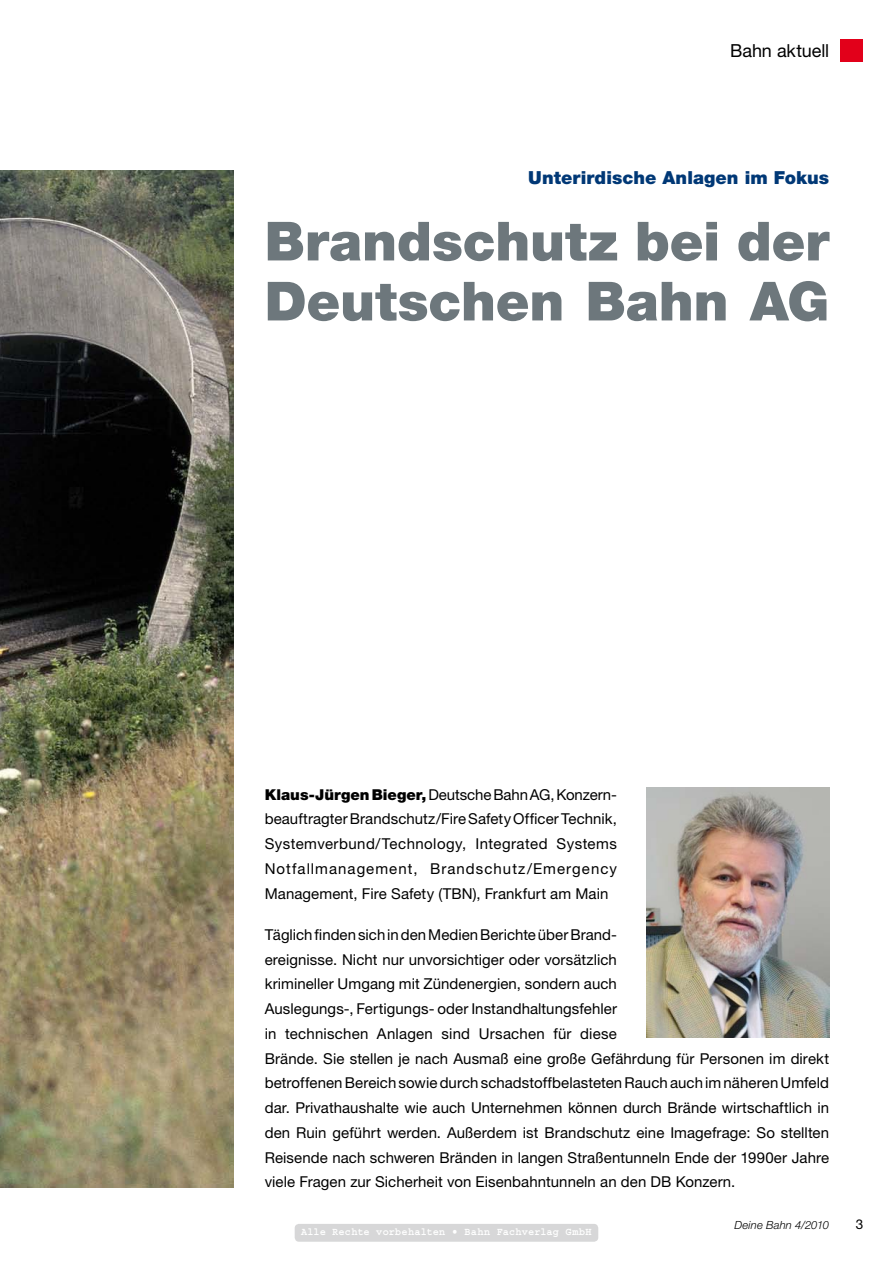
<style>
.page{position:relative;width:893px;height:1263px;background:#fff}
.page>*{position:absolute;margin:0;border:0;box-sizing:border-box;transform-origin:0 0}
.t1{font:900 54px/60px "Helvetica Neue";letter-spacing:-.005em;color:#6d777c}
.t2{font:900 18px "Helvetica Neue";letter-spacing:.005em;color:#003876}
.t3{font:18px "Helvetica Neue";letter-spacing:-.005em;color:#000}
.t4{font:15px/24.8px "Helvetica Neue";letter-spacing:.005em;color:#000;text-align:justify}
.t5{font:13.5px "Helvetica Neue";color:#000}
.t6{font:italic 300 11.25px "Helvetica Neue";letter-spacing:.015em;color:#000}
.t7{font:700 10.65px "Courier";letter-spacing:.025em;color:#fff;scale:.95 1}
.s1{font-weight:900}
</style>
<div class="page">
<div style="left:840px;top:39px;width:23px;height:23px;background:#e2001a"></div>
<img style="left:647px;top:788px;width:182px;height:249px">
<img style="left:0;top:170px;width:234px;height:1017px">
<div style="left:295px;top:1224px;width:303px;height:18px;background:#d7d7d8;border-radius:4px"></div>
<p class="t3" style="left:730px;top:40px;width:101px">Bahn aktuell</p>
<p class="t2" style="left:528px;top:167px;width:302px">Unterirdische Anlagen im Fokus</p>
<h1 class="t1" style="left:265px;top:211px;width:566px">Brandschutz bei der<br>Deutschen Bahn AG</h1>
<p class="t4" style="left:265px;top:781px;width:354px"><span class="s1">Klaus-Jürgen Bieger,</span> Deutsche Bahn AG, Konzern&shy;beauftragter Brandschutz/Fire Safety Officer Technik, Systemverbund/Technology, Integrated Systems Notfallmanagement, Brandschutz/Emergency Management, Fire Safety (TBN), Frankfurt am Main</p>
<p class="t4" style="left:265px;top:922px;width:566px;text-align:left">Täglich finden sich in den Medien Berichte über Brand-<br>ereignisse. Nicht nur unvorsichtiger oder vorsätzlich<br>krimineller Umgang mit Zündenergien, sondern auch<br>Auslegungs-, Fertigungs- oder Instandhaltungsfehler<br>in technischen Anlagen sind Ursachen für diese<br>Brände. Sie stellen je nach Ausmaß eine große Gefährdung für Personen im direkt betroffenen Bereich sowie durch schadstoffbelasteten Rauch auch im näheren Umfeld dar. Privathaushalte wie auch Unternehmen können durch Brände wirtschaftlich in den Ruin geführt werden. Außerdem ist Brandschutz eine Imagefrage: So stellten Reisende nach schweren Bränden in langen Straßentunneln Ende der 1990er Jahre viele Fragen zur Sicherheit von Eisenbahntunneln an den DB Konzern.</p>
<p class="t7" style="left:301px;top:1227px;width:307px">Alle Rechte vorbehalten • Bahn Fachverlag GmbH</p>
<p class="t6" style="left:734px;top:1218px;width:96px">Deine Bahn 4/2010</p>
<p class="t5" style="left:856px;top:1216px;width:9px">3</p>
</div>
